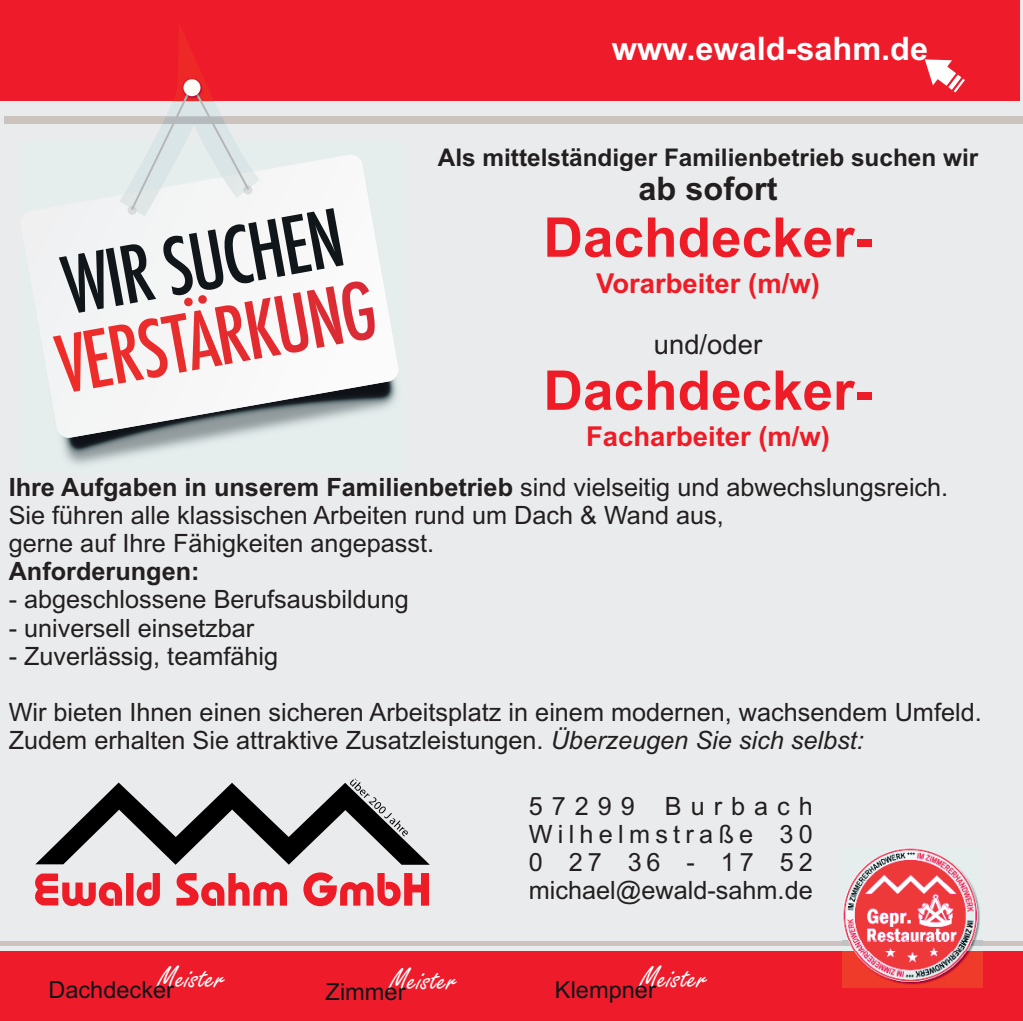
<style>
.page{position:relative;width:1023px;height:1021px;background:#fff}
.page>*{position:absolute;margin:0;border:0;box-sizing:border-box;transform-origin:0 0}
.t1{font:700 54.8px "Arial";color:#ee1c26}
.t2{font:33.2px "Freestyle Script";color:#fff}
.t3{font:700 32.4px "Arial";color:#fff}
.t4{font:700 32.4px "Arial";color:#231f20}
.t5{font:700 27.2px "Arial";color:#ee1c26}
.t6{font:27.2px "Arial";color:#231f20}
.t7{font:25.2px/28px "Arial";color:#231f20}
.t8{font:700 25.2px "Arial";color:#231f20}
.t9{font:700 24.4px "Arial";color:#231f20}
.t10{font:23.6px "Arial";color:#10161a}
.s1{font-weight:700}
.s2{font-style:italic}
</style>
<div class="page">
<div style="left:0;top:0;width:1022px;height:1007px;background:#eaebec"></div>
<svg style="left:35px;top:872px;width:394px;height:34px"></svg>
<svg style="left:35px;top:778px;width:394px;height:86px"></svg>
<div style="left:0;top:951px;width:1022px;height:69px;background:#ee1b2b"></div>
<div style="left:1px;top:940px;width:1021px;height:5px;background:#ccc3bf"></div>
<div style="left:0;top:0;width:1019px;height:101px;background:#ee1b2b"></div>
<div style="left:4px;top:116px;width:1018px;height:8px;background:#ccc3bf"></div>
<svg style="left:924px;top:59px;width:40px;height:33px"></svg>
<img style="left:60px;top:389px;width:339px;height:78px">
<svg style="left:59px;top:240px;width:339px;height:197px"></svg>
<svg style="left:53px;top:24px;width:322px;height:368px"></svg>
<img style="left:842px;top:848px;width:140px;height:139px">
<img style="left:842px;top:940px;width:140px;height:5px">
<p class="t3" style="left:611px;top:28px;width:318px">www.ewald-sahm.de</p>
<p class="t9" style="left:438px;top:141px;width:542px">Als mittelständiger Familienbetrieb suchen wir</p>
<p class="t4" style="left:638px;top:168px;width:140px">ab sofort</p>
<h1 class="t1" style="left:543px;top:202px;width:331px">Dachdecker-</h1>
<p class="t5" style="left:596px;top:266px;width:225px">Vorarbeiter (m/w)</p>
<p class="t6" style="left:654px;top:327px;width:110px">und/oder</p>
<h1 class="t1" style="left:543px;top:355px;width:331px">Dachdecker-</h1>
<p class="t5" style="left:586px;top:419px;width:245px">Facharbeiter (m/w)</p>
<p class="t7" style="left:9px;top:475px;width:941px"><span class="s1">Ihre Aufgaben in unserem Familienbetrieb</span> sind vielseitig und abwechslungsreich.<br>Sie führen alle klassischen Arbeiten rund um Dach &amp; Wand aus,<br>gerne auf Ihre Fähigkeiten angepasst.</p>
<p class="t8" style="left:9px;top:555px;width:192px">Anforderungen:</p>
<p class="t7" style="left:9px;top:588px;width:401px">- abgeschlossene Berufsausbildung</p>
<p class="t7" style="left:9px;top:616px;width:247px">- universell einsetzbar</p>
<p class="t7" style="left:9px;top:644px;width:271px">- Zuverlässig, teamfähig</p>
<p class="t7" style="left:9px;top:700px;width:974px">Wir bieten Ihnen einen sicheren Arbeitsplatz in einem modernen, wachsendem Umfeld.<br>Zudem erhalten Sie attraktive Zusatzleistungen. <span class="s2">Überzeugen Sie sich selbst:</span></p>
<h2 class="t2" style="left:157px;top:954px;width:69px">Meister</h2>
<p class="t10" style="left:48px;top:974px;width:127px">Dachdecker</p>
<h2 class="t2" style="left:389px;top:957px;width:69px">Meister</h2>
<p class="t10" style="left:325px;top:976px;width:81px">Zimmer</p>
<p class="t7" style="left:529px;top:794px;width:285px;text-align:justify">57299 Burbach Wilhelmstraße 30<br>02736-1752 michael@ewald-sahm.de</p>
<h2 class="t2" style="left:639px;top:955px;width:69px">Meister</h2>
<p class="t10" style="left:555px;top:974px;width:102px">Klempner</p>
</div>
